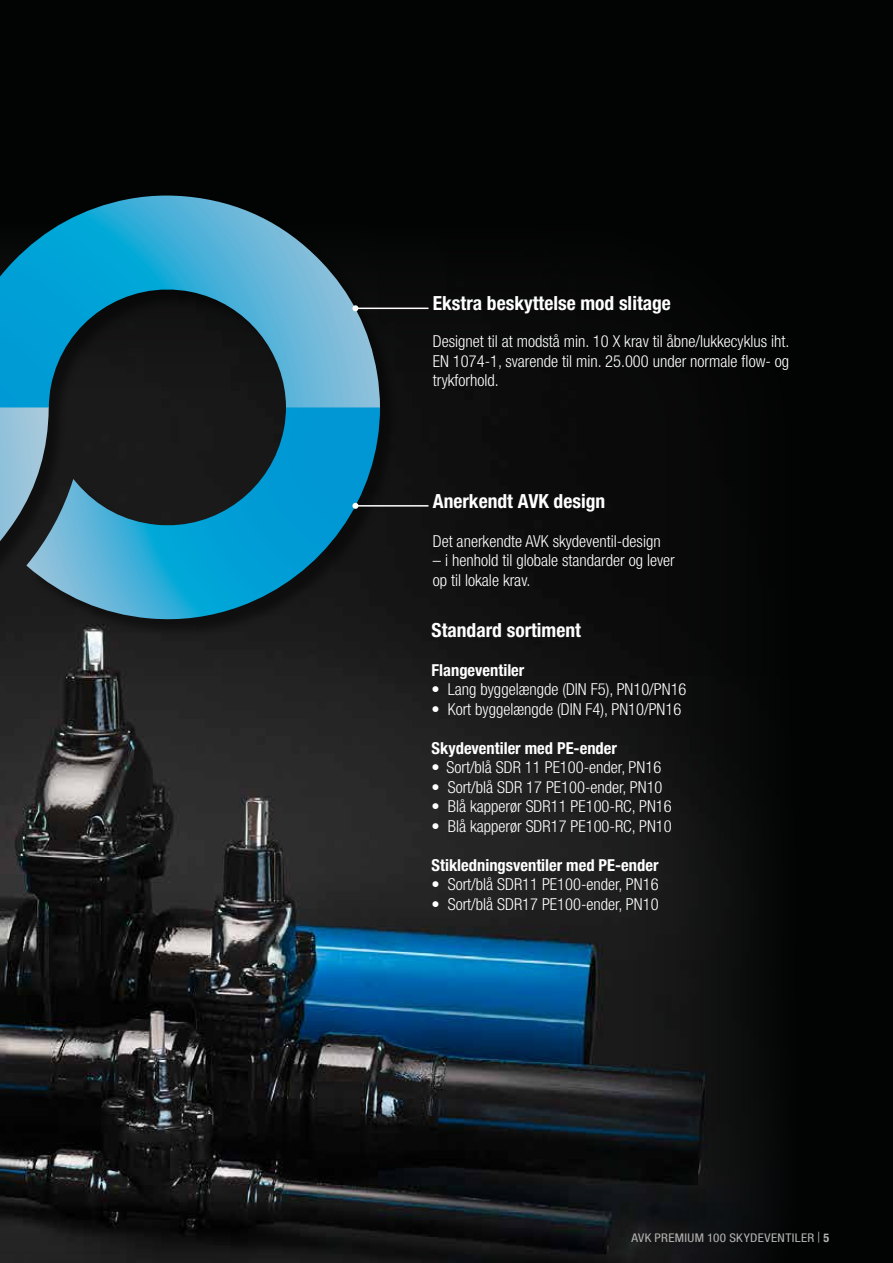
<style>
.page{position:relative;width:893px;height:1263px;background:#020403}
.page>*{position:absolute;margin:0;border:0;box-sizing:border-box;transform-origin:0 0}
.t1{font:700 condensed 19.5px "Helvetica Neue LT Pro";color:#fff}
.t2{font:300 condensed 16.5px/19.5px "Helvetica Neue LT Pro";color:#fff;text-align:justify}
.t3{font:700 condensed 16.5px "Helvetica Neue LT Pro";color:#fff}
.t4{font:condensed 12px "Helvetica Neue LT Pro";letter-spacing:.03em;color:#b3b3b2;scale:1.1 1}
.t5{font:100 condensed 10.5px "Helvetica Neue LT Pro";letter-spacing:.02em;color:#fff;scale:1.1 1}
.s1{font-family:"Times New Roman";font-weight:700;font-stretch:normal}
.s2{font-weight:700}
</style>
<div class="page">
<img style="left:0;top:307px;width:759px;height:956px">
<div style="left:0;top:198px;width:398px;height:439px;background:#000;opacity:.45"></div>
<svg style="left:0;top:407px;width:26px;height:134px;background:#82abc0"></svg>
<svg style="left:26px;top:407px;width:354px;height:214px;background:#1d5f77"></svg>
<svg style="left:0;top:196px;width:380px;height:211px"></svg>
<hr style="left:355px;top:308px;width:73px;height:1px;background:#fff">
<svg style="left:352px;top:305px;width:6px;height:6px"></svg>
<hr style="left:355px;top:505px;width:73px;height:2px;background:#fff">
<svg style="left:352px;top:503px;width:6px;height:6px"></svg>
<p class="t1" style="left:433px;top:291px;width:240px">Ekstra beskyttelse mod slitage</p>
<p class="t2" style="left:433px;top:331px;width:358px">Designet til at modstå min. 10 X krav til åbne/lukkecyklus iht.<br>EN 1074-1, svarende til min. 25.000 under normale flow- og trykforhold.</p>
<p class="t1" style="left:433px;top:489px;width:174px">Anerkendt AVK design</p>
<p class="t2" style="left:433px;top:531px;width:229px">Det anerkendte AVK skydeventil-design</p>
<p class="t2" style="left:433px;top:551px;width:244px">– i henhold til globale standarder og lever op til lokale krav.</p>
<p class="t1" style="left:432px;top:618px;width:151px">Standard sortiment</p>
<p class="t3" style="left:432px;top:660px;width:94px">Flangeventiler</p>
<p class="t2" style="left:432px;top:680px;width:256px">• Lang byggelængde (DIN F5), PN10/PN16</p>
<p class="t2" style="left:432px;top:699px;width:251px">• Kort byggelængde (DIN F4), PN10/PN16</p>
<p class="t3" style="left:432px;top:738px;width:187px">Skydeventiler med PE-ender</p>
<p class="t2" style="left:432px;top:758px;width:231px">• Sort/blå SDR 11 PE100-ender, PN16</p>
<p class="t2" style="left:432px;top:777px;width:232px">• Sort/blå SDR 17 PE100-ender, PN10</p>
<p class="t2" style="left:432px;top:797px;width:242px">• Blå kapperør SDR11 PE100-RC, PN16</p>
<p class="t2" style="left:432px;top:816px;width:242px">• Blå kapperør SDR17 PE100-RC, PN10</p>
<p class="t3" style="left:432px;top:855px;width:228px">Stikledningsventiler med PE-ender</p>
<p class="t2" style="left:432px;top:875px;width:228px">• Sort/blå SDR11 PE100-ender, PN16</p>
<p class="t2" style="left:432px;top:894px;width:228px">• Sort/blå SDR17 PE100-ender, PN10</p>
<p class="t5" style="left:738px;top:1231px;width:84px">AVK PREMIUM 100 <span class="s1">|</span> <span class="s2">5</span></p>
<p class="t4" style="left:631px;top:1230px;width:181px">AVK PREMIUM 100 SKYDEVENTILER <span class="s1">|</span> <span class="s2">5</span></p>
</div>
